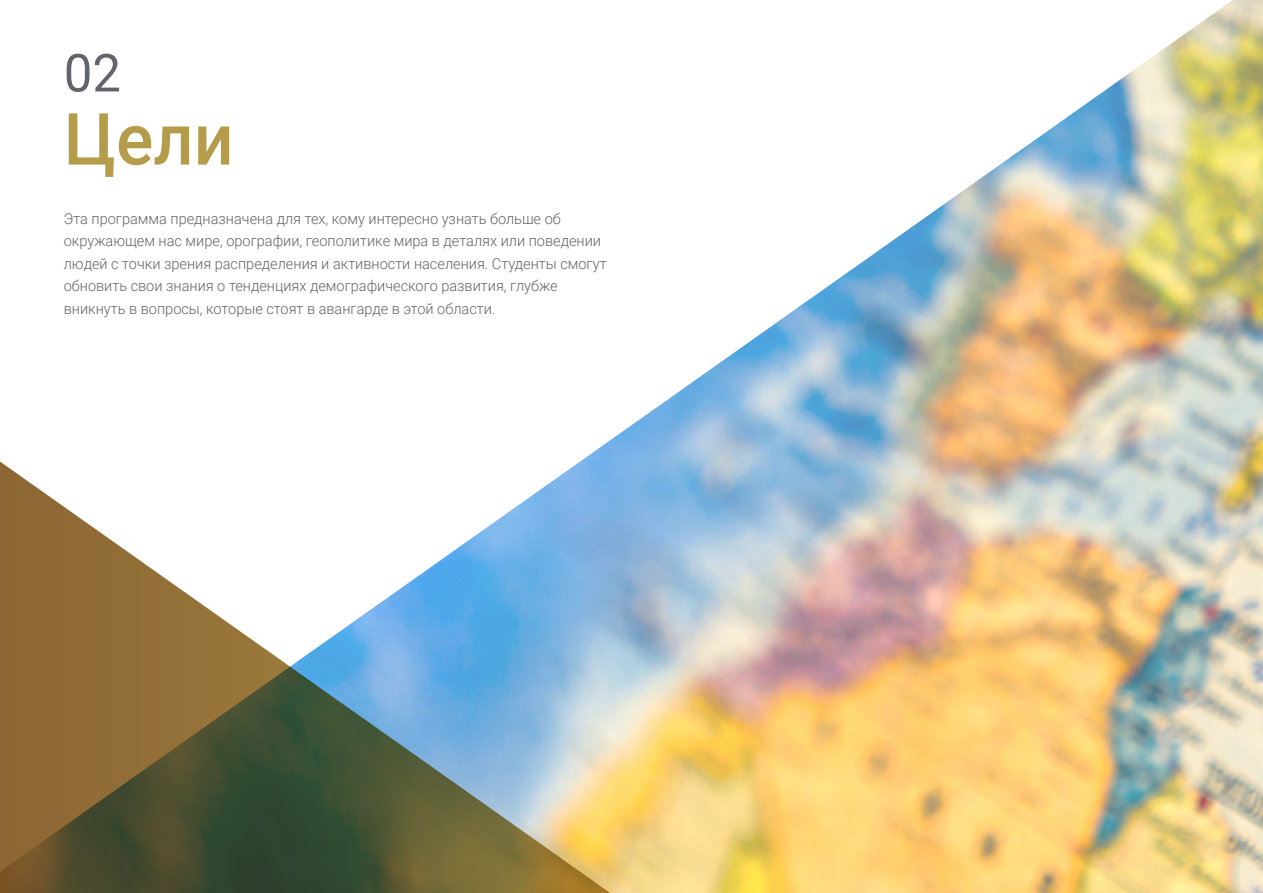
<style>
.page{position:relative;width:1263px;height:893px;background:#fff}
.page>*{position:absolute;margin:0;border:0;box-sizing:border-box;transform-origin:0 0}
.t1{font:500 72px "Roboto";color:#b49c4b}
.t2{font:52.5px "Roboto";color:#61646a}
.t3{font:300 15px/22.5px "Roboto";color:#61646a}
</style>
<div class="page">
<img style="left:602px;top:0;width:661px;height:893px">
<svg style="left:0;top:446px;width:640px;height:447px"></svg>
<h2 class="t2" style="left:64px;top:36px;width:59px">02</h2>
<h1 class="t1" style="left:64px;top:89px;width:171px">Цели</h1>
<p class="t3" style="left:64px;top:207px;width:544px">Эта программа предназначена для тех, кому интересно узнать больше об окружающем нас мире, орографии, геополитике мира в деталях или поведении людей с точки зрения распределения и активности населения. Студенты смогут обновить свои знания о тенденциях демографического развития, глубже вникнуть в вопросы, которые стоят в авангарде в этой области.</p>
</div>
